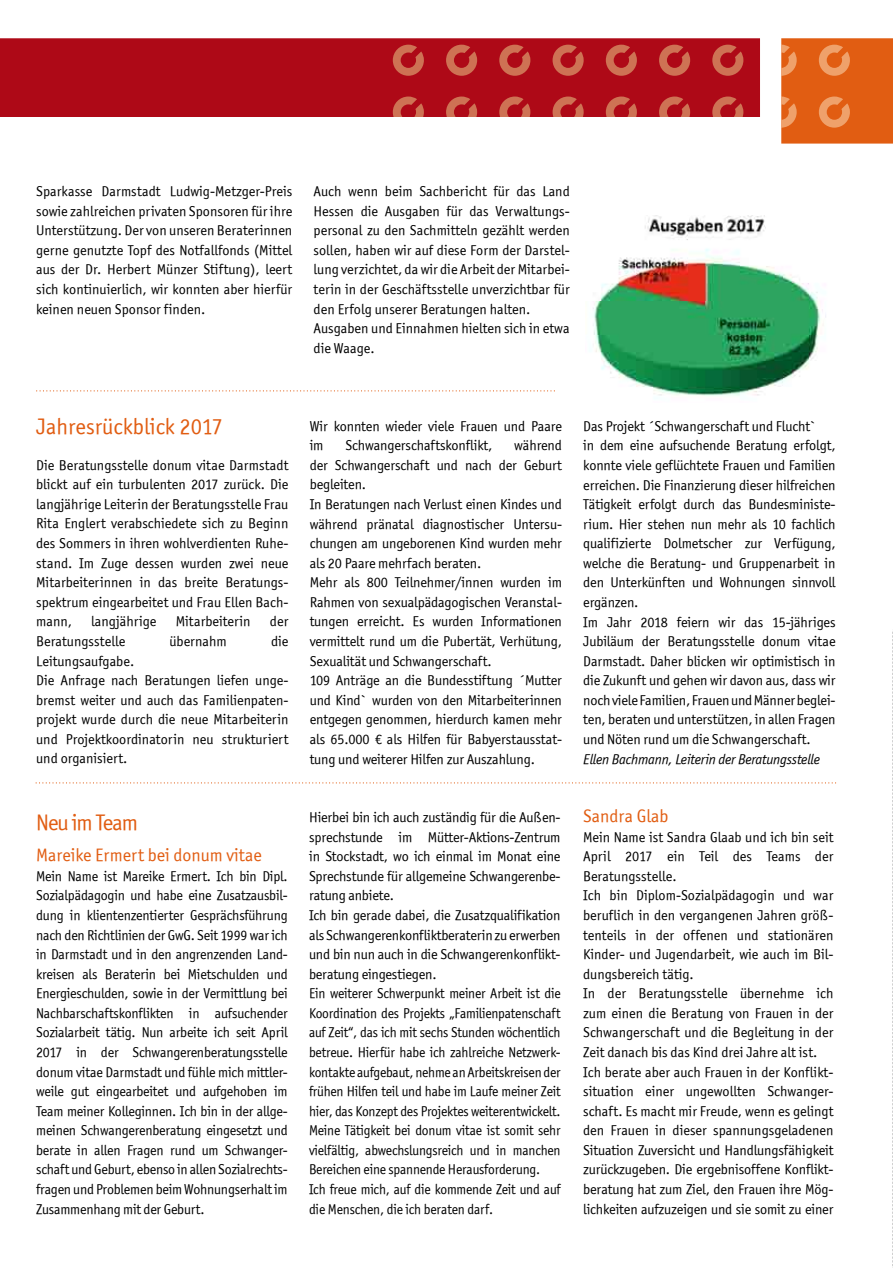
<style>
.page{position:relative;width:893px;height:1268px;background:#fff}
.page>*{position:absolute;margin:0;border:0;box-sizing:border-box;transform-origin:0 0}
.t1{font:22.5px "Officina Sans ITCTT Book";color:#e15d12}
.t2{font:22.5px "Officina Sans ITCTT Book";letter-spacing:-.04em;color:#e15d12}
.t3{font:18px "Officina Sans ITCTT Book";color:#e15d12}
.t4{font:14.25px/19.5px "Officina Sans ITCTT Book";letter-spacing:-.01em;color:#000}
.t5{font:italic 14.25px "Officina Sans ITCTT Book";letter-spacing:-.015em;color:#000}
</style>
<div class="page">
<div style="left:0;top:38px;width:760px;height:216px;background:#ae0917"></div>
<div style="left:781px;top:38px;width:112px;height:105px;background:#e15d12"></div>
<svg style="left:393px;top:45px;width:31px;height:31px"></svg>
<svg style="left:446px;top:45px;width:31px;height:31px"></svg>
<svg style="left:499px;top:45px;width:31px;height:31px"></svg>
<svg style="left:553px;top:45px;width:31px;height:31px"></svg>
<svg style="left:606px;top:45px;width:31px;height:31px"></svg>
<svg style="left:659px;top:45px;width:31px;height:31px"></svg>
<svg style="left:712px;top:45px;width:31px;height:31px"></svg>
<svg style="left:781px;top:45px;width:16px;height:31px"></svg>
<svg style="left:819px;top:45px;width:31px;height:31px"></svg>
<svg style="left:393px;top:96px;width:31px;height:21px"></svg>
<svg style="left:446px;top:96px;width:31px;height:21px"></svg>
<svg style="left:499px;top:96px;width:31px;height:21px"></svg>
<svg style="left:553px;top:96px;width:31px;height:21px"></svg>
<svg style="left:606px;top:96px;width:31px;height:21px"></svg>
<svg style="left:659px;top:96px;width:31px;height:21px"></svg>
<svg style="left:712px;top:96px;width:31px;height:21px"></svg>
<svg style="left:781px;top:96px;width:16px;height:32px"></svg>
<svg style="left:819px;top:96px;width:31px;height:32px"></svg>
<div style="left:0;top:117px;width:778px;height:183px;background:#fff"></div>
<img style="left:593px;top:272px;width:233px;height:124px">
<img style="left:593px;top:215px;width:185px;height:85px">
<svg style="left:36px;top:782px;width:800px;height:1px"></svg>
<svg style="left:36px;top:390px;width:519px;height:1px"></svg>
<svg style="left:892px;top:631px;width:1px;height:636px"></svg>
<p class="t4" style="left:36px;top:181px;width:258px;text-align:justify">Sparkasse Darmstadt Ludwig-Metzger-Preis sowie zahlreichen privaten Sponsoren für ihre Unterstützung. Der von unseren Beraterinnen gerne genutzte Topf des Notfallfonds (Mittel aus der Dr. Herbert Münzer Stiftung), leert sich kontinuierlich, wir konnten aber hierfür keinen neuen Sponsor finden.</p>
<p class="t4" style="left:314px;top:181px;width:258px">Auch wenn beim Sachbericht für das Land Hessen die Ausgaben für das Verwaltungs&shy;personal zu den Sachmitteln gezählt werden sollen, haben wir auf diese Form der Darstel&shy;lung verzichtet, da wir die Arbeit der Mitarbei&shy;terin in der Geschäftsstelle unverzichtbar für den Erfolg unserer Beratungen halten.<br>Ausgaben und Einnahmen hielten sich in etwa die Waage.</p>
<h1 class="t1" style="left:36px;top:413px;width:189px">Jahresrückblick 2017</h1>
<p class="t4" style="left:36px;top:455px;width:254px;text-align:justify">Die Beratungsstelle donum vitae Darmstadt blickt auf ein turbulenten 2017 zurück. Die langjährige Leiterin der Beratungsstelle Frau Rita Englert verabschiedete sich zu Beginn des Sommers in ihren wohlverdienten Ruhe&shy;stand. Im Zuge dessen wurden zwei neue Mitarbeiterinnen in das breite Beratungs&shy;spektrum eingearbeitet und Frau Ellen Bach&shy;mann,</p>
<p class="t4" style="left:91px;top:611px;width:67px">langjährige</p>
<p class="t4" style="left:176px;top:611px;width:76px">Mitarbeiterin</p>
<p class="t4" style="left:270px;top:611px;width:20px">der</p>
<p class="t4" style="left:36px;top:631px;width:91px">Beratungsstelle</p>
<p class="t4" style="left:169px;top:631px;width:59px">übernahm</p>
<p class="t4" style="left:271px;top:631px;width:19px">die</p>
<p class="t4" style="left:36px;top:650px;width:254px">Leitungsaufgabe.<br>Die Anfrage nach Beratungen liefen unge&shy;bremst weiter und auch das Familienpaten&shy;projekt wurde durch die neue Mitarbeiterin und Projektkoordinatorin neu strukturiert und organisiert.</p>
<h1 class="t2" style="left:36px;top:809px;width:104px">Neu im Team</h1>
<p class="t3" style="left:36px;top:844px;width:227px">Mareike Ermert bei donum vitae</p>
<p class="t4" style="left:36px;top:866px;width:253px;text-align:justify">Mein Name ist Mareike Ermert. Ich bin Dipl.<br>Sozialpädagogin und habe eine Zusatzausbil&shy;dung in klientenzentierter Gesprächsführung nach den Richtlinien der GwG. Seit 1999 war ich in Darmstadt und in den angrenzenden Land&shy;kreisen als Beraterin bei Mietschulden und Energieschulden, sowie in der Vermittlung bei Nachbarschaftskonflikten in aufsuchender Sozialarbeit tätig. Nun arbeite ich seit April 2017 in der Schwangerenberatungsstelle donum vitae Darmstadt und fühle mich mittler&shy;weile gut eingearbeitet und aufgehoben im Team meiner Kolleginnen. Ich bin in der allge&shy;meinen Schwangerenberatung eingesetzt und berate in allen Fragen rund um Schwanger&shy;schaft und Geburt, ebenso in allen Sozialrechts&shy;fragen und Problemen beim Wohnungserhalt im Zusammenhang mit der Geburt.</p>
<p class="t4" style="left:310px;top:416px;width:254px">Wir konnten wieder viele Frauen und Paare im</p>
<p class="t4" style="left:310px;top:435px;width:254px;text-indent:204px">während der Schwangerschaft und nach der Geburt begleiten.<br>In Beratungen nach Verlust einen Kindes und während pränatal diagnostischer Untersu&shy;chungen am ungeborenen Kind wurden mehr als 20 Paare mehrfach beraten.<br>Mehr als 800 Teilnehmer/innen wurden im Rahmen von sexualpädagogischen Veranstal&shy;tungen erreicht. Es wurden Informationen vermittelt rund um die Pubertät, Verhütung, Sexualität und Schwangerschaft.<br>109 Anträge an die Bundesstiftung ´Mutter und Kind` wurden von den Mitarbeiterinnen entgegen genommen, hierdurch kamen mehr als 65.000 € als Hilfen für Babyerstausstat&shy;tung und weiterer Hilfen zur Auszahlung.</p>
<p class="t4" style="left:345px;top:435px;width:148px">Schwangerschaftskonflikt,</p>
<p class="t4" style="left:309px;top:807px;width:253px">Hierbei bin ich auch zuständig für die Außen&shy;sprechstunde im Mütter-Aktions-Zentrum in Stockstadt, wo ich einmal im Monat eine Sprechstunde für allgemeine Schwangerenbe&shy;ratung anbiete.<br>Ich bin gerade dabei, die Zusatzqualifikation als Schwangerenkonfliktberaterin zu erwerben und bin nun auch in die Schwangerenkonflikt&shy;beratung eingestiegen.<br>Ein weiterer Schwerpunkt meiner Arbeit ist die Koordination des Projekts „Familienpatenschaft auf Zeit“, das ich mit sechs Stunden wöchentlich betreue. Hierfür habe ich zahlreiche Netzwerk&shy;kontakte aufgebaut, nehme an Arbeitskreisen der frühen Hilfen teil und habe im Laufe meiner Zeit hier, das Konzept des Projektes weiterentwickelt.<br>Meine Tätigkeit bei donum vitae ist somit sehr vielfältig, abwechslungsreich und in manchen Bereichen eine spannende Herausforderung.<br>Ich freue mich, auf die kommende Zeit und auf die Menschen, die ich beraten darf.</p>
<p class="t4" style="left:583px;top:416px;width:254px">Das Projekt ´Schwangerschaft und Flucht`<br>in dem eine aufsuchende Beratung erfolgt, konnte viele geflüchtete Frauen und Familien erreichen. Die Finanzierung dieser hilfreichen Tätigkeit erfolgt durch das Bundesministe&shy;rium. Hier stehen nun mehr als 10 fachlich qualifizierte Dolmetscher zur Verfügung, welche die Beratung- und Gruppenarbeit in den Unterkünften und Wohnungen sinnvoll ergänzen.<br>Im Jahr 2018 feiern wir das 15-jähriges Jubiläum der Beratungsstelle donum vitae Darmstadt. Daher blicken wir optimistisch in die Zukunft und gehen wir davon aus, dass wir noch viele Familien, Frauen und Männer beglei&shy;ten, beraten und unterstützen, in allen Fragen und Nöten rund um die Schwangerschaft.</p>
<p class="t5" style="left:583px;top:750px;width:238px">Ellen Bachmann, Leiterin der Beratungsstelle</p>
<p class="t3" style="left:583px;top:805px;width:87px">Sandra Glab</p>
<p class="t4" style="left:583px;top:826px;width:252px">Mein Name ist Sandra Glaab und ich bin seit April 2017 ein Teil des Teams der Beratungsstelle.<br>Ich bin Diplom-Sozialpädagogin und war beruflich in den vergangenen Jahren größ&shy;tenteils in der offenen und stationären Kinder- und Jugendarbeit, wie auch im Bil&shy;dungsbereich tätig.<br>In der Beratungsstelle übernehme ich zum einen die Beratung von Frauen in der Schwangerschaft und die Begleitung in der Zeit danach bis das Kind drei Jahre alt ist.<br>Ich berate aber auch Frauen in der Konflikt&shy;situation einer ungewollten Schwanger&shy;schaft. Es macht mir Freude, wenn es gelingt den Frauen in dieser spannungsgeladenen Situation Zuversicht und Handlungsfähigkeit zurückzugeben. Die ergebnisoffene Konflikt&shy;beratung hat zum Ziel, den Frauen ihre Mög&shy;lichkeiten aufzuzeigen und sie somit zu einer</p>
</div>
